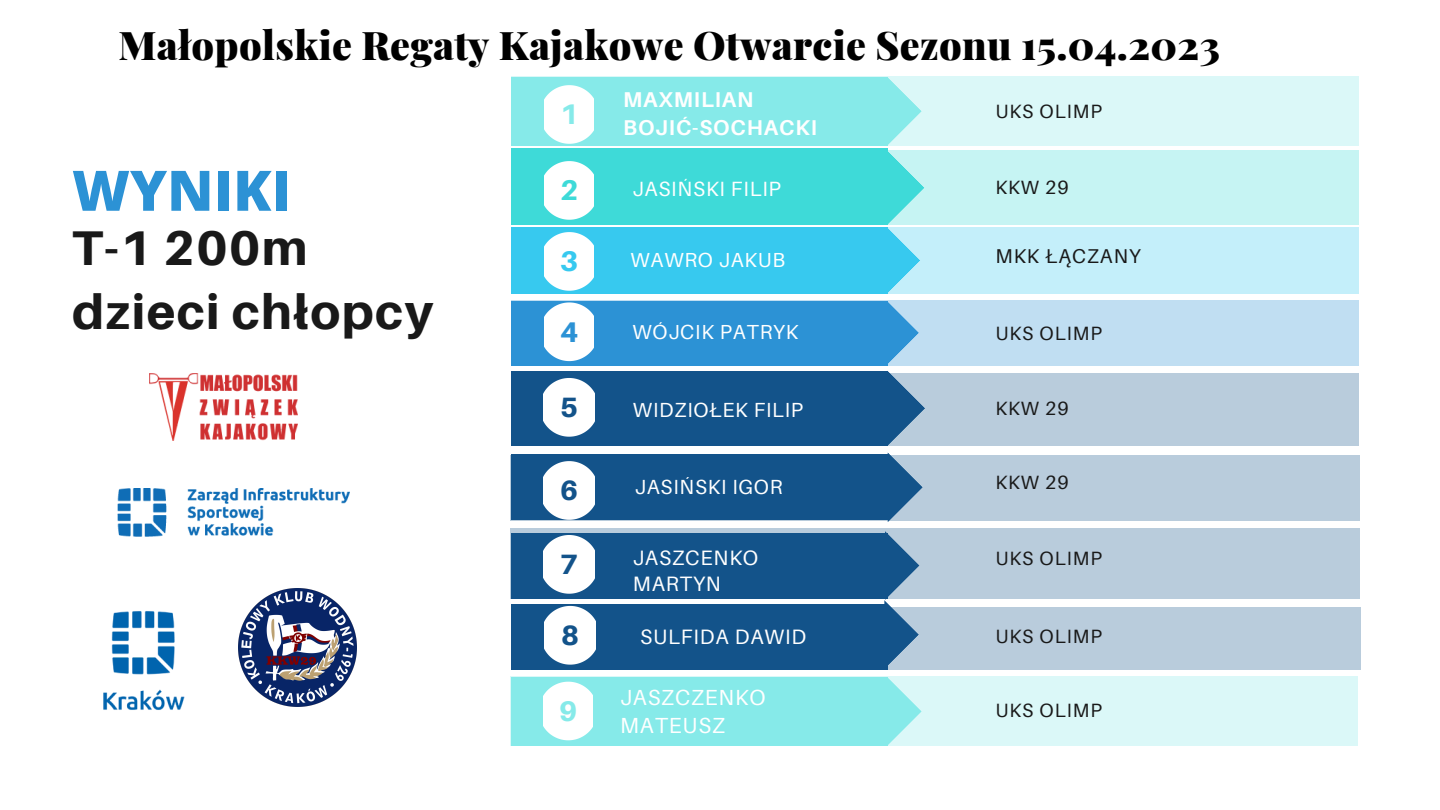
<style>
.page{position:relative;width:1440px;height:810px;background:#fff}
.page>*{position:absolute;margin:0;border:0;box-sizing:border-box;transform-origin:0 0}
.t1{font:800 55.8px "Open Sans";color:#2c92d5}
.t2{font:800 48.8px/63.8px "Aileron";letter-spacing:.03em;color:#191919}
.t3{font:900 39.5px "Playfair Display";letter-spacing:.01em;color:#000}
.t4{font:800 28.4px "Aileron";color:#86eae9}
.t5{font:800 28.4px "Aileron";color:#3edad8}
.t6{font:800 28.4px "Aileron";color:#37c9ef}
.t7{font:800 28.4px "Aileron";color:#2c92d5}
.t8{font:800 28px "Aileron";color:#13538a}
.t9{font:21.8px/27.8px "Aileron";letter-spacing:.04em;color:#fff}
.t10{font:700 21.5px/27.2px "Aileron";letter-spacing:.04em;color:#fff}
.t11{font:20.8px/26.2px "Aileron";letter-spacing:.04em;color:#fff}
.t12{font:20.6px "Aileron";letter-spacing:.04em;color:#fff}
.t13{font:20.4px "Aileron";letter-spacing:.04em;color:#fff}
.t14{font:20.3px "Aileron";letter-spacing:.04em;color:#fff}
.t15{font:20px "Aileron";letter-spacing:.05em;color:#191919}
.t16{font:19.2px "Aileron";letter-spacing:.05em;color:#191919}
</style>
<div class="page">
<div style="left:511px;top:77px;width:848px;height:69px;background:#dbf8f8"></div>
<div style="left:511px;top:77px;width:377px;height:69px;background:#86eae9"></div>
<div style="left:511px;top:151px;width:848px;height:74px;background:#c6f4f3"></div>
<div style="left:511px;top:148px;width:377px;height:77px;background:#3edad8"></div>
<div style="left:511px;top:227px;width:848px;height:67px;background:#c4effa"></div>
<div style="left:511px;top:227px;width:377px;height:67px;background:#37c9ef"></div>
<svg style="left:888px;top:78px;width:37px;height:214px"></svg>
<div style="left:511px;top:300px;width:848px;height:65px;background:#c0def2"></div>
<div style="left:511px;top:301px;width:377px;height:65px;background:#2c92d5"></div>
<svg style="left:888px;top:302px;width:31px;height:62px"></svg>
<div style="left:511px;top:373px;width:848px;height:73px;background:#b9ccdc"></div>
<div style="left:511px;top:371px;width:377px;height:75px;background:#13538a"></div>
<svg style="left:888px;top:371px;width:37px;height:74px"></svg>
<svg style="left:545px;top:85px;width:48px;height:59px"></svg>
<svg style="left:545px;top:161px;width:48px;height:59px"></svg>
<svg style="left:545px;top:232px;width:48px;height:59px"></svg>
<svg style="left:545px;top:302px;width:48px;height:59px"></svg>
<svg style="left:544px;top:378px;width:51px;height:59px"></svg>
<img style="left:149px;top:373px;width:149px;height:68px">
<div style="left:510px;top:455px;width:850px;height:66px;background:#b9ccdc"></div>
<div style="left:512px;top:455px;width:376px;height:65px;background:#13538a"></div>
<svg style="left:544px;top:461px;width:51px;height:59px"></svg>
<svg style="left:888px;top:453px;width:35px;height:69px"></svg>
<div style="left:510px;top:528px;width:850px;height:70px;background:#b9ccdc"></div>
<div style="left:512px;top:533px;width:376px;height:65px;background:#13538a"></div>
<svg style="left:544px;top:535px;width:51px;height:59px"></svg>
<div style="left:510px;top:676px;width:848px;height:69px;background:#dbf8f8"></div>
<div style="left:512px;top:677px;width:376px;height:69px;background:#86eae9"></div>
<svg style="left:888px;top:678px;width:34px;height:68px"></svg>
<svg style="left:544px;top:682px;width:48px;height:58px"></svg>
<div style="left:512px;top:604px;width:376px;height:65px;background:#13538a"></div>
<svg style="left:884px;top:531px;width:36px;height:76px"></svg>
<svg style="left:544px;top:607px;width:817px;height:62px;fill:#b9ccdc"></svg>
<svg style="left:545px;top:606px;width:51px;height:59px"></svg>
<img style="left:239px;top:588px;width:117px;height:118px">
<img style="left:103px;top:611px;width:82px;height:99px">
<img style="left:117px;top:488px;width:233px;height:49px">
<h3 class="t3" style="left:119px;top:17px;width:1103px">Małopolskie Regaty Kajakowe Otwarcie Sezonu 15.04.2023</h3>
<p class="t10" style="left:623px;top:86px;width:195px">MAXMILIAN<br>BOJIĆ-SOCHACKI</p>
<p class="t16" style="left:996px;top:99px;width:108px">UKS OLIMP</p>
<h3 class="t4" style="left:560px;top:97px;width:20px">1</h3>
<h1 class="t1" style="left:72px;top:151px;width:220px">WYNIKI</h1>
<h2 class="t2" style="left:72px;top:215px;width:363px">T-1 200m dzieci chłopcy</h2>
<h3 class="t5" style="left:560px;top:173px;width:20px">2</h3>
<p class="t12" style="left:632px;top:176px;width:150px">JASIŃSKI FILIP</p>
<p class="t16" style="left:996px;top:176px;width:75px">KKW 29</p>
<h3 class="t6" style="left:560px;top:244px;width:20px">3</h3>
<p class="t14" style="left:630px;top:248px;width:156px">WAWRO JAKUB</p>
<p class="t15" style="left:996px;top:244px;width:147px">MKK ŁĄCZANY</p>
<h3 class="t7" style="left:560px;top:314px;width:20px">4</h3>
<p class="t14" style="left:632px;top:320px;width:167px">WÓJCIK PATRYK</p>
<p class="t16" style="left:996px;top:321px;width:108px">UKS OLIMP</p>
<h3 class="t8" style="left:560px;top:390px;width:19px">5</h3>
<p class="t13" style="left:633px;top:397px;width:172px">WIDZIOŁEK FILIP</p>
<p class="t16" style="left:996px;top:396px;width:75px">KKW 29</p>
<h3 class="t8" style="left:560px;top:473px;width:19px">6</h3>
<p class="t13" style="left:635px;top:474px;width:149px">JASIŃSKI IGOR</p>
<p class="t16" style="left:996px;top:471px;width:75px">KKW 29</p>
<h3 class="t8" style="left:560px;top:547px;width:19px">7</h3>
<p class="t11" style="left:633px;top:544px;width:127px">JASZCENKO<br>MARTYN</p>
<p class="t16" style="left:996px;top:546px;width:108px">UKS OLIMP</p>
<h3 class="t8" style="left:561px;top:618px;width:19px">8</h3>
<p class="t11" style="left:640px;top:623px;width:168px">SULFIDA DAWID</p>
<p class="t16" style="left:996px;top:624px;width:108px">UKS OLIMP</p>
<h3 class="t4" style="left:559px;top:693px;width:20px">9</h3>
<p class="t9" style="left:620px;top:683px;width:147px">JASZCZENKO<br>MATEUSZ</p>
<p class="t16" style="left:996px;top:699px;width:108px">UKS OLIMP</p>
</div>
